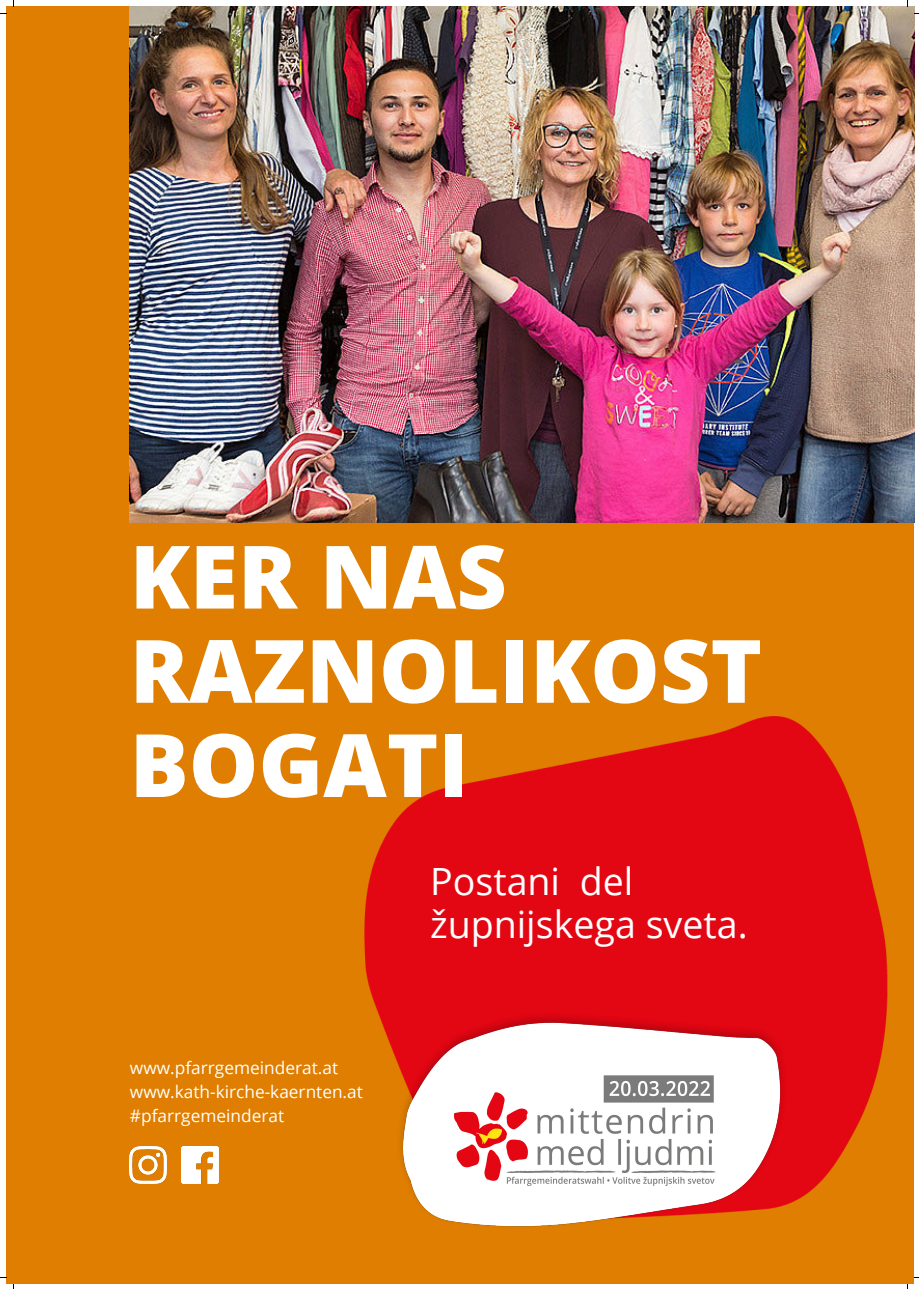
<style>
.page{position:relative;width:919px;height:1289px;background:#fff}
.page>*{position:absolute;margin:0;border:0;box-sizing:border-box;transform-origin:0 0}
.t1{font:800 87.45px "Open Sans";color:#fff}
.t2{font:37.58px "Open Sans";color:#fff}
.t3{font:17.25px "Open Sans";color:#fff}
</style>
<div class="page">
<div style="left:6px;top:6px;width:907px;height:1277px;background:#df7e00"></div>
<img style="left:364px;top:716px;width:524px;height:476px">
<img style="left:130px;top:6px;width:783px;height:516px">
<img style="left:374px;top:906px;width:435px;height:321px">
<img style="left:130px;top:1146px;width:37px;height:37px">
<img style="left:181px;top:1146px;width:37px;height:37px">
<img style="left:448px;top:1052px;width:277px;height:143px">
<p class="t1" style="left:130px;top:515px;width:378px">KER NAS</p>
<p class="t1" style="left:130px;top:609px;width:633px">RAZNOLIKOST</p>
<p class="t1" style="left:130px;top:703px;width:340px">BOGATI</p>
<p class="t3" style="left:130px;top:1055px;width:209px">www.pfarrgemeinderat.at</p>
<p class="t3" style="left:130px;top:1079px;width:234px">www.kath-kirche-kaernten.at</p>
<p class="t3" style="left:130px;top:1103px;width:156px">#pfarrgemeinderat</p>
<p class="t2" style="left:430px;top:854px;width:204px">Postani del</p>
<p class="t2" style="left:430px;top:898px;width:319px">župnijskega sveta.</p>
</div>
